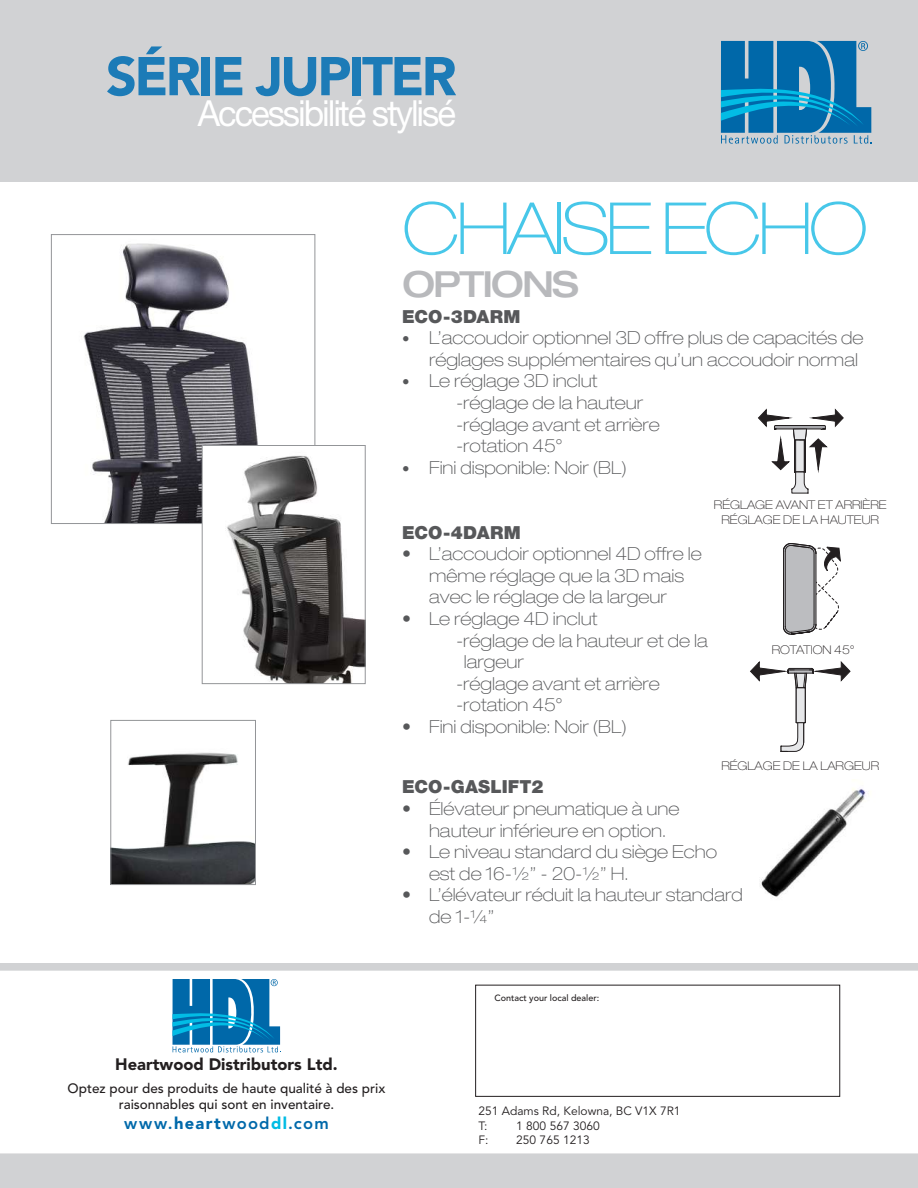
<style>
.page{position:relative;width:918px;height:1188px;background:#fff}
.page>*{position:absolute;margin:0;border:0;box-sizing:border-box;transform-origin:0 0}
.t1{font:100 expanded 72px "Helvetica Neue LT Pro";letter-spacing:-.05em;color:#47c7e9}
.t2{font:900 54px "Avenir LT Std";letter-spacing:-.05em;color:#1c7bb7}
.t3{font:36px "Helvetica Neue LT Pro";letter-spacing:-.06em;color:#fff;scale:.96 1}
.t4{font:500 expanded 36px "Helvetica Neue LT Pro";letter-spacing:-.05em;color:#b8b9bc}
.t5{font:100 expanded 18px/21.6px "Helvetica Neue LT Pro";color:#57585a}
.t6{font:900 18px "Helvetica Neue LT Pro";letter-spacing:.005em;color:#57585a}
.t7{font:900 16.5px "Avenir LT Std";color:#231f20}
.t8{font:800 16.5px "Avenir LT Std";letter-spacing:.075em;color:#0069aa}
.t9{font:500 13.5px/16.2px "Avenir LT Std";color:#231f20;text-align:center}
.t10{font:100 expanded 12px/14.4px "Helvetica Neue LT Pro";color:#231f20;text-align:center}
.t11{font:12px/14.4px "Avenir LT Std";color:#231f20}
.t12{font:500 9px "Avenir LT Std";color:#231f20}
.s1{font-family:"Avenir LT Std";font-weight:800;font-stretch:normal;font-size:15px}
.s2{font-weight:900}
.s3{font-weight:900;color:#00bce4}
</style>
<div class="page">
<div style="left:475px;top:985px;width:365px;height:112px;border:1px solid #231f20"></div>
<div style="left:0;top:0;width:918px;height:182px;background:#d1d2d4"></div>
<div style="left:0;top:1153px;width:918px;height:35px;background:#d1d2d4"></div>
<svg style="left:0;top:963px;width:918px;height:8px"></svg>
<svg style="left:758px;top:410px;width:85px;height:84px"></svg>
<svg style="left:750px;top:662px;width:100px;height:90px"></svg>
<svg style="left:783px;top:543px;width:58px;height:92px"></svg>
<img style="left:760px;top:789px;width:109px;height:108px">
<img style="left:83px;top:243px;width:175px;height:279px">
<div style="left:51px;top:234px;width:264px;height:290px;border:1px solid #939598"></div>
<img style="left:204px;top:447px;width:160px;height:235px">
<div style="left:202px;top:445px;width:164px;height:239px;border:1px solid #939598"></div>
<img style="left:112px;top:752px;width:142px;height:131px">
<div style="left:110px;top:720px;width:146px;height:165px;border:1px solid #939598"></div>
<svg style="left:721px;top:41px;width:151px;height:103px"></svg>
<svg style="left:173px;top:979px;width:108px;height:74px"></svg>
<h2 class="t2" style="left:106px;top:44px;width:352px">SÉRIE JUPITER</h2>
<h3 class="t3" style="left:198px;top:92px;width:270px">Accessibilité stylisé</h3>
<h1 class="t1" style="left:402px;top:186px;width:467px">CHAISE ECHO</h1>
<h3 class="t4" style="left:402px;top:262px;width:178px">OPTIONS</h3>
<p class="t6" style="left:402px;top:306px;width:120px">ECO-3DARM</p>
<p class="t5" style="left:429px;top:327px;width:436px;text-indent:-27px"><span class="s1">•</span> L’accoudoir optionnel 3D offre plus de capacités de réglages supplémentaires qu’un accoudoir normal</p>
<p class="t5" style="left:456px;top:370px;width:205px;text-indent:-54px"><span class="s1">•</span> Le réglage 3D inclut -réglage de la hauteur -réglage avant et arrière -rotation 45°</p>
<p class="t5" style="left:402px;top:457px;width:226px"><span class="s1">•</span> Fini disponible: Noir (BL)</p>
<p class="t10" style="left:714px;top:498px;width:174px">RÉGLAGE AVANT ET ARRIÈRE<br>RÉGLAGE DE LA HAUTEUR</p>
<p class="t6" style="left:402px;top:522px;width:120px">ECO-4DARM</p>
<p class="t5" style="left:402px;top:543px;width:301px;text-align:center">• L’accoudoir optionnel 4D offre le même réglage que la 3D mais avec le réglage de la largeur</p>
<p class="t5" style="left:402px;top:608px;width:197px">• Le réglage 4D inclut</p>
<p class="t5" style="left:456px;top:629px;width:253px">-réglage de la hauteur et de la</p>
<p class="t5" style="left:464px;top:651px;width:61px">largeur</p>
<p class="t5" style="left:456px;top:673px;width:205px">-réglage avant et arrière</p>
<p class="t5" style="left:456px;top:694px;width:108px">-rotation 45°</p>
<p class="t5" style="left:402px;top:716px;width:226px">• Fini disponible: Noir (BL)</p>
<p class="t10" style="left:772px;top:642px;width:84px">ROTATION 45°</p>
<p class="t10" style="left:721px;top:758px;width:159px">RÉGLAGE DE LA LARGEUR</p>
<p class="t6" style="left:402px;top:776px;width:143px">ECO-GASLIFT2</p>
<p class="t5" style="left:429px;top:798px;width:252px;text-indent:-27px">• Élévateur pneumatique à une hauteur inférieure en option.</p>
<p class="t5" style="left:429px;top:841px;width:290px;text-indent:-27px">• Le niveau standard du siège Echo est de 16-½’’ - 20-½’’ H.</p>
<p class="t5" style="left:429px;top:884px;width:315px;text-indent:-27px">• L’élévateur réduit la hauteur standard de 1-¼’’</p>
<p class="t12" style="left:494px;top:992px;width:106px">Contact your local dealer:</p>
<p class="t7" style="left:115px;top:1055px;width:224px">Heartwood Distributors Ltd.</p>
<p class="t9" style="left:68px;top:1081px;width:319px">Optez pour des produits de haute qualité à des prix raisonnables qui sont en inventaire.</p>
<p class="t8" style="left:124px;top:1113px;width:206px">www.<span class="s2">heart</span>wood<span class="s3">dl</span>.com</p>
<p class="t11" style="left:479px;top:1104px;width:204px">251 Adams Rd, Kelowna, BC V1X 7R1<br>T:</p>
<p class="t11" style="left:516px;top:1119px;width:85px">1 800 567 3060</p>
<p class="t11" style="left:479px;top:1133px;width:12px">F:</p>
<p class="t11" style="left:516px;top:1133px;width:75px">250 765 1213</p>
</div>
